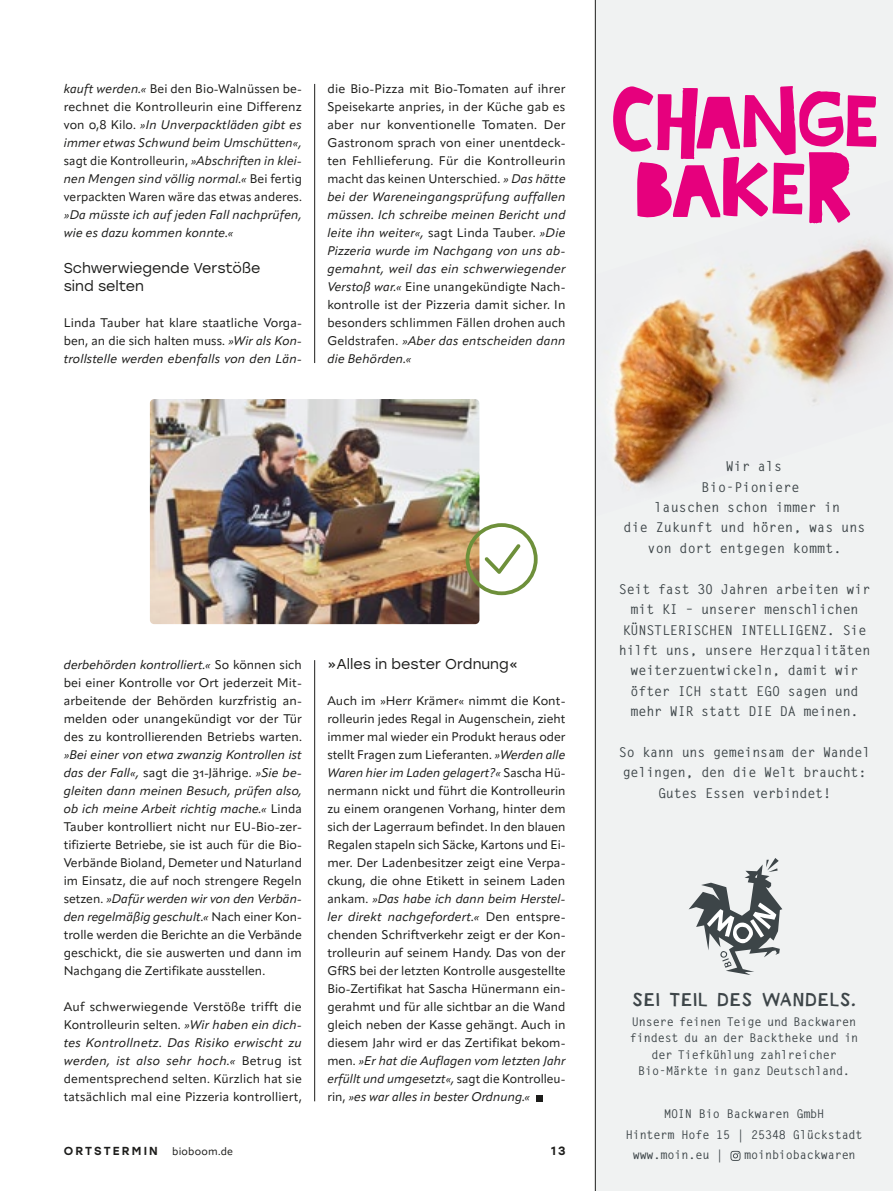
<style>
.page{position:relative;width:893px;height:1191px;background:#fff}
.page>*{position:absolute;margin:0;border:0;box-sizing:border-box;transform-origin:0 0}
.t1{font:18px "Skizzors";letter-spacing:.085em;color:#3d4548}
.t2{font:14.25px/18px "Stolzl";color:#1d1d1b}
.t3{font:700 13.5px/20.4px "Letter Gothic Std";letter-spacing:-.015em;color:#3d4548;text-align:center}
.t4{font:700 13.5px "Letter Gothic Std";letter-spacing:.01em;color:#3d4548}
.t5{font:12.3px/18px "Apparat";letter-spacing:.005em;color:#1d1d1b;text-align:justify}
.t6{font:italic 12.3px/18px "Apparat";letter-spacing:.01em;color:#1d1d1b}
.t7{font:700 12px/16.5px "Letter Gothic Std";letter-spacing:-.015em;color:#3d4548;text-align:center}
.t8{font:500 12px "Stolzl";color:#1d1d1b}
.t9{font:500 11.7px "Stolzl";color:#1d1d1b}
.t10{font:10.8px "Apparat";letter-spacing:.02em;color:#1d1d1b}
.s1{font-style:italic}
</style>
<div class="page">
<svg style="left:537px;top:1095px;width:6px;height:6px"></svg>
<img style="left:150px;top:399px;width:329px;height:225px">
<hr style="left:314px;top:660px;width:1px;height:441px;background:#1d1d1b">
<hr style="left:314px;top:84px;width:1px;height:279px;background:#1d1d1b">
<svg style="left:466px;top:523px;width:72px;height:72px"></svg>
<div style="left:595px;top:0;width:298px;height:1191px;background:#f0f2f2"></div>
<img style="left:612px;top:223px;width:281px;height:265px">
<svg style="left:613px;top:86px;width:264px;height:137px"></svg>
<svg style="left:730px;top:1150px;width:10px;height:10px"></svg>
<svg style="left:689px;top:858px;width:93px;height:117px"></svg>
<hr style="left:595px;top:0;width:1px;height:1191px;background:#1d1d1b">
<p class="t5" style="left:64px;top:80px;width:240px"><span class="s1">kauft werden.«</span> Bei den Bio-Walnüssen be&shy;rechnet die Kontrolleurin eine Differenz von 0,8 Kilo. <span class="s1">»In Unverpacktläden gibt es immer etwas Schwund beim Umschütten«, </span>sagt die Kontrolleurin, <span class="s1">»Abschriften in klei&shy;nen Mengen sind völlig normal.«</span> Bei fertig verpackten Waren wäre das etwas anderes.</p>
<p class="t6" style="left:64px;top:206px;width:240px">»Da müsste ich auf jeden Fall nachprüfen, wie es dazu kommen konnte.«</p>
<p class="t2" style="left:64px;top:258px;width:198px">Schwerwiegende Verstöße sind selten</p>
<p class="t5" style="left:64px;top:314px;width:240px">Linda Tauber hat klare staatliche Vorga&shy;ben, an die sich halten muss. <span class="s1">»Wir als Kon&shy;trollstelle werden ebenfalls von den Län-</span></p>
<p class="t5" style="left:327px;top:80px;width:240px">die Bio-Pizza mit Bio-Tomaten auf ihrer Speisekarte anpries, in der Küche gab es aber nur konventionelle Tomaten. Der Gastronom sprach von einer unentdeck&shy;ten Fehllieferung. Für die Kontrolleurin macht das keinen Unterschied. <span class="s1">» Das hätte bei der Wareneingangsprüfung auffallen müssen. Ich schreibe meinen Bericht und leite ihn weiter«,</span> sagt Linda Tauber. <span class="s1">»Die Pizzeria wurde im Nachgang von uns ab&shy;gemahnt, weil das ein schwerwiegender Verstoß war.«</span> Eine unangekündigte Nach&shy;kontrolle ist der Pizzeria damit sicher. In besonders schlimmen Fällen drohen auch Geldstrafen. <span class="s1">»Aber das entscheiden dann die Behörden.«</span></p>
<p class="t5" style="left:64px;top:656px;width:240px"><span class="s1">derbehörden kontrolliert.«</span> So können sich bei einer Kontrolle vor Ort jederzeit Mit&shy;arbeitende der Behörden kurzfristig an&shy;melden oder unangekündigt vor der Tür des zu kontrollierenden Betriebs warten.</p>
<p class="t5" style="left:64px;top:746px;width:240px"><span class="s1">»Bei einer von etwa zwanzig Kontrollen ist das der Fall«,</span> sagt die 31-Jährige. <span class="s1">»Sie be&shy;gleiten dann meinen Besuch, prüfen also, ob ich meine Arbeit richtig mache.«</span> Linda Tauber kontrolliert nicht nur EU-Bio-zer&shy;tifizierte Betriebe, sie ist auch für die Bio-Verbände Bioland, Demeter und Naturland im Einsatz, die auf noch strengere Regeln setzen. <span class="s1">»Dafür werden wir von den Verbän&shy;den regelmäßig geschult.«</span> Nach einer Kon&shy;trolle werden die Berichte an die Verbände geschickt, die sie auswerten und dann im Nachgang die Zertifikate ausstellen.</p>
<p class="t5" style="left:64px;top:998px;width:240px">Auf schwerwiegende Verstöße trifft die Kontrolleurin selten. <span class="s1">»Wir haben ein dich&shy;tes Kontrollnetz. Das Risiko erwischt zu werden, ist also sehr hoch.«</span> Betrug ist dementsprechend selten. Kürzlich hat sie tatsächlich mal eine Pizzeria kontrolliert,</p>
<p class="t2" style="left:327px;top:654px;width:192px">»Alles in bester Ordnung«</p>
<p class="t5" style="left:327px;top:692px;width:240px">Auch im »Herr Krämer« nimmt die Kont&shy;rolleurin jedes Regal in Augenschein, zieht immer mal wieder ein Produkt heraus oder stellt Fragen zum Lieferanten. <span class="s1">»Werden alle Waren hier im Laden gelagert?«</span> Sascha Hü&shy;nermann nickt und führt die Kontrolleurin zu einem orangenen Vorhang, hinter dem sich der Lagerraum befindet. In den blauen Regalen stapeln sich Säcke, Kartons und Ei&shy;mer. Der Ladenbesitzer zeigt eine Verpa&shy;ckung, die ohne Etikett in seinem Laden ankam. <span class="s1">»Das habe ich dann beim Herstel&shy;ler direkt nachgefordert.«</span> Den entspre&shy;chenden Schriftverkehr zeigt er der Kon&shy;trolleurin auf seinem Handy. Das von der GfRS bei der letzten Kontrolle ausgestellte Bio-Zertifikat hat Sascha Hünermann ein&shy;gerahmt und für alle sichtbar an die Wand gleich neben der Kasse gehängt. Auch in diesem Jahr wird er das Zertifikat bekom&shy;men. <span class="s1">»Er hat die Auflagen vom letzten Jahr erfüllt und umgesetzt«,</span> sagt die Kontrolleu&shy;rin, <span class="s1">»es war alles in bester Ordnung.«</span></p>
<p class="t9" style="left:64px;top:1142px;width:22px">ORTSTERMIN</p>
<p class="t10" style="left:172px;top:1145px;width:62px">bioboom.de</p>
<p class="t8" style="left:551px;top:1142px;width:16px">13</p>
<p class="t3" style="left:726px;top:456px;width:58px">Wir als</p>
<p class="t4" style="left:702px;top:478px;width:99px">Bio-Pioniere</p>
<p class="t4" style="left:654px;top:499px;width:187px">lauschen schon immer in</p>
<p class="t4" style="left:624px;top:519px;width:243px">die Zukunft und hören, was uns</p>
<p class="t4" style="left:647px;top:540px;width:196px">von dort entgegen kommt.</p>
<p class="t3" style="left:619px;top:579px;width:253px">Seit fast 30 Jahren arbeiten wir mit KI – unserer menschlichen<br>KÜNSTLERISCHEN INTELLIGENZ. Sie hilft uns, unsere Herzqualitäten weiterzuentwickeln, damit wir öfter ICH statt EGO sagen und mehr WIR statt DIE DA meinen.</p>
<p class="t3" style="left:619px;top:742px;width:253px">So kann uns gemeinsam der Wandel gelingen, den die Welt braucht:<br>Gutes Essen verbindet!</p>
<h1 class="t1" style="left:633px;top:989px;width:224px">SEI TEIL DES WANDELS.</h1>
<p class="t7" style="left:630px;top:1013px;width:230px">Unsere feinen Teige und Backwaren findest du an der Backtheke und in der Tiefkühlung zahlreicher<br>Bio-Märkte in ganz Deutschland.</p>
<p class="t7" style="left:664px;top:1106px;width:162px">MOIN Bio Backwaren GmbH</p>
<p class="t7" style="left:626px;top:1126px;width:238px">Hinterm Hofe 15 | 25348 Glückstadt</p>
<p class="t7" style="left:633px;top:1146px;width:92px">www.moin.eu |</p>
<p class="t7" style="left:744px;top:1146px;width:113px">moinbiobackwaren</p>
</div>
